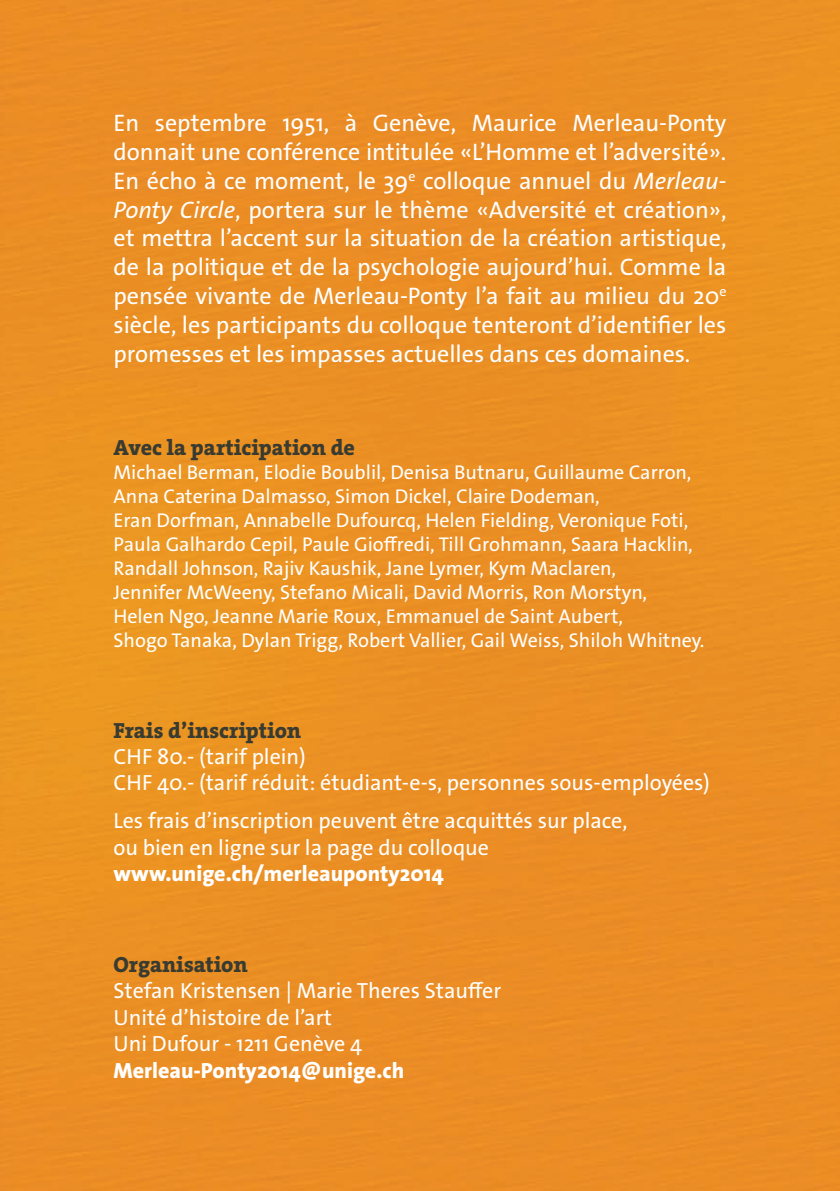
<style>
.page{position:relative;width:840px;height:1191px;background:#fff}
.page>*{position:absolute;margin:0;border:0;box-sizing:border-box;transform-origin:0 0}
.t1{font:24px/28.8px "The Sans Os F";color:#fff;text-align:justify}
.t2{font:22px/26.4px "The Sans Os F";color:#fff}
.t3{font:22px "The Serif HP8 Ex Bld";color:#393b31}
.t4{font:800 22px "The Sans Os F";color:#fff}
.t5{font:20px/24px "The Sans Os F";color:#fff}
.s1{font-style:italic}
.s2{font-weight:800}
</style>
<div class="page">
<div style="left:0;top:0;width:839px;height:1191px;background:#eb8e24"></div>
<p class="t1" style="left:113px;top:109px;width:614px">En septembre 1951, à Genève, Maurice Merleau-Ponty donnait une conférence intitulée «L’Homme et l’adversité».<br>En écho à ce moment, le 39<sup>e</sup> colloque annuel du <span class="s1">Merleau-Ponty Circle</span>, portera sur le thème «Adversité et création», et mettra l’accent sur la situation de la création artistique, de la politique et de la psychologie aujourd’hui. Comme la pensée vivante de Merleau-Ponty l’a fait au milieu du 20<sup>e </sup>siècle, les participants du colloque tenteront d’identifier les promesses et les impasses actuelles dans ces domaines.</p>
<p class="t3" style="left:113px;top:432px;width:243px">Avec la participation de</p>
<p class="t5" style="left:113px;top:460px;width:592px">Michael Berman, Elodie Boublil, Denisa Butnaru, Guillaume Carron, Anna Caterina Dalmasso, Simon Dickel, Claire Dodeman,<br>Eran Dorfman, Annabelle Dufourcq, Helen Fielding, Veronique Foti, Paula Galhardo Cepil, Paule Gioffredi, Till Grohmann, Saara Hacklin, Randall Johnson, Rajiv Kaushik, Jane Lymer, Kym Maclaren,<br>Jennifer McWeeny, Stefano Micali, David Morris, Ron Morstyn,<br>Helen Ngo, Jeanne Marie Roux, Emmanuel de Saint Aubert,<br>Shogo Tanaka, Dylan Trigg, Robert Vallier, Gail Weiss, Shiloh Whitney.</p>
<p class="t3" style="left:113px;top:715px;width:189px">Frais d’inscription</p>
<p class="t2" style="left:113px;top:743px;width:194px">CHF 80.- (tarif plein)</p>
<p class="t2" style="left:113px;top:770px;width:597px">CHF 40.- (tarif réduit: étudiant-e-s, personnes sous-employées)</p>
<p class="t2" style="left:113px;top:807px;width:515px">Les frais d’inscription peuvent être acquittés sur place, ou bien en ligne sur la page du colloque <span class="s2">www.unige.ch/merleauponty2014</span></p>
<p class="t3" style="left:113px;top:949px;width:136px">Organisation</p>
<p class="t2" style="left:113px;top:978px;width:389px">Stefan Kristensen | Marie Theres Stauffer</p>
<p class="t2" style="left:113px;top:1004px;width:220px">Unité d’histoire de l’art</p>
<p class="t2" style="left:113px;top:1030px;width:250px">Uni Dufour - 1211 Genève 4</p>
<p class="t4" style="left:113px;top:1056px;width:292px">Merleau-Ponty2014@unige.ch</p>
</div>
